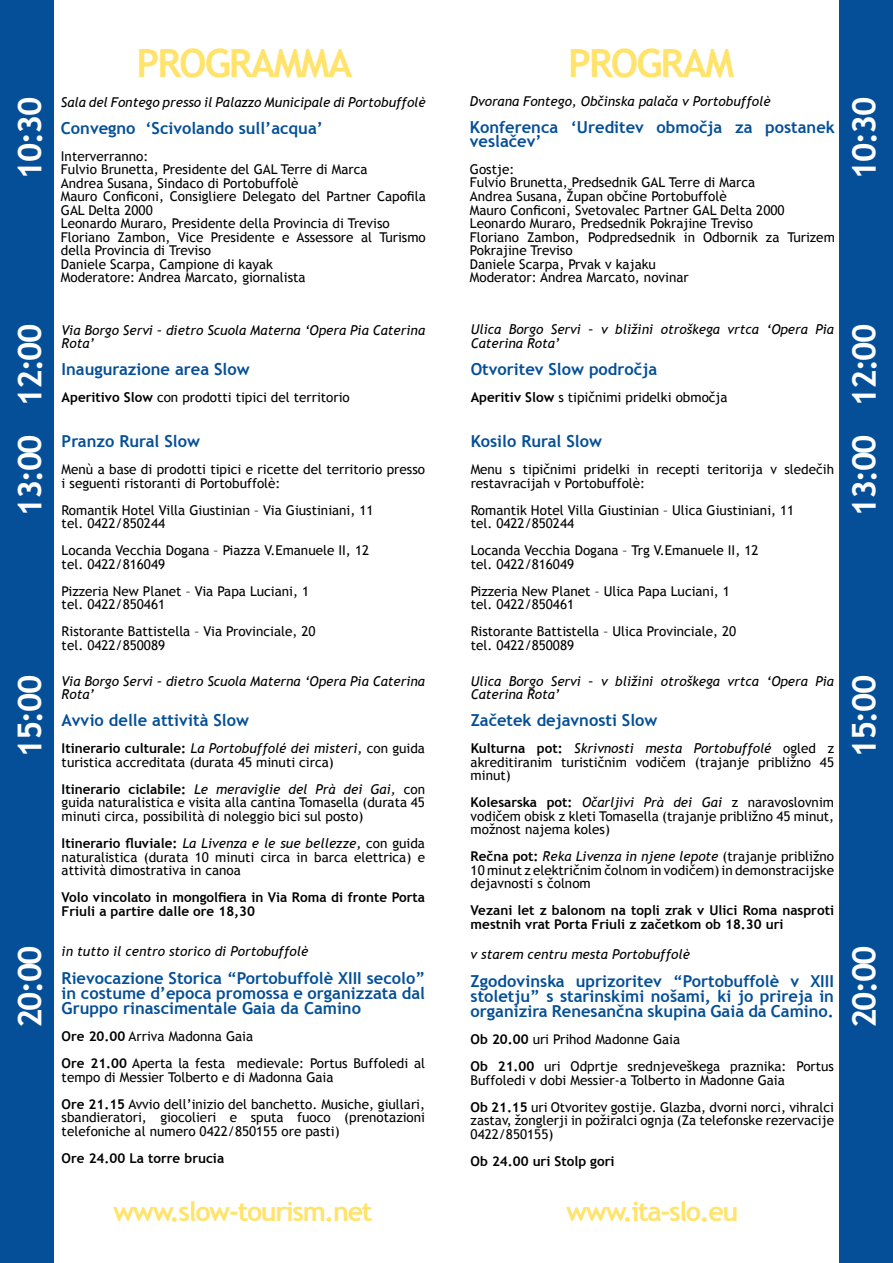
<style>
.page{position:relative;width:893px;height:1263px;background:#fff}
.page>*{position:absolute;margin:0;border:0;box-sizing:border-box;transform-origin:0 0}
.t1{font:700 39px "Trebuchet MS";letter-spacing:-.05em;color:#ffe36b}
.t2{font:700 33px "Trebuchet MS";letter-spacing:-.05em;color:#fff}
.t3{font:700 27px "Trebuchet MS";letter-spacing:-.05em;color:#ffe36b}
.t4{font:700 16.5px/15px "Trebuchet MS";color:#044f97;text-align:justify}
.t5{font:13.5px/13.5px "Trebuchet MS";color:#000}
.t6{font:italic 13.5px/13.5px "Trebuchet MS";color:#000}
.t7{font:700 13.5px/13.5px "Trebuchet MS";color:#000}
.s1{font-weight:700}
.s2{font-style:italic}
</style>
<div class="page">
<div style="left:0;top:0;width:53px;height:1263px;background:#044f97"></div>
<div style="left:840px;top:0;width:53px;height:1263px;background:#044f97"></div>
<h2 class="t2" style="left:9px;top:180px;width:84px;rotate:-90deg">10:30</h2>
<h2 class="t2" style="left:9px;top:406px;width:84px;rotate:-90deg">12:00</h2>
<h2 class="t2" style="left:9px;top:517px;width:84px;rotate:-90deg">13:00</h2>
<h2 class="t2" style="left:9px;top:758px;width:84px;rotate:-90deg">15:00</h2>
<h2 class="t2" style="left:9px;top:1028px;width:84px;rotate:-90deg">20:00</h2>
<h1 class="t1" style="left:136px;top:38px;width:218px">PROGRAMMA</h1>
<h1 class="t1" style="left:568px;top:38px;width:168px">PROGRAM</h1>
<p class="t6" style="left:61px;top:95px;width:366px">Sala del Fontego presso il Palazzo Municipale di Portobuffolè</p>
<p class="t4" style="left:61px;top:120px;width:263px">Convegno ‘Scivolando sull’acqua’</p>
<p class="t5" style="left:61px;top:149px;width:366px">Interverranno:<br>Fulvio Brunetta, Presidente del GAL Terre di Marca<br>Andrea Susana, Sindaco di Portobuffolè<br>Mauro Conficoni, Consigliere Delegato del Partner Capofila GAL Delta 2000<br>Leonardo Muraro, Presidente della Provincia di Treviso Floriano Zambon, Vice Presidente e Assessore al Turismo della Provincia di Treviso<br>Daniele Scarpa, Campione di kayak<br>Moderatore: Andrea Marcato, giornalista</p>
<p class="t6" style="left:62px;top:323px;width:365px">Via Borgo Servi – dietro Scuola Materna ‘Opera Pia Caterina<br>Rota’</p>
<p class="t4" style="left:62px;top:362px;width:190px">Inaugurazione area Slow</p>
<p class="t5" style="left:62px;top:391px;width:290px"><span class="s1">Aperitivo Slow</span> con prodotti tipici del territorio</p>
<p class="t4" style="left:62px;top:434px;width:140px">Pranzo Rural Slow</p>
<p class="t5" style="left:62px;top:463px;width:365px">Menù a base di prodotti tipici e ricette del territorio presso i seguenti ristoranti di Portobuffolè:</p>
<p class="t5" style="left:62px;top:503px;width:313px">Romantik Hotel Villa Giustinian – Via Giustiniani, 11 tel. 0422/850244</p>
<p class="t5" style="left:62px;top:544px;width:309px">Locanda Vecchia Dogana – Piazza V.Emanuele II, 12 tel. 0422/816049</p>
<p class="t5" style="left:62px;top:584px;width:249px">Pizzeria New Planet – Via Papa Luciani, 1 tel. 0422/850461</p>
<p class="t5" style="left:62px;top:625px;width:255px">Ristorante Battistella – Via Provinciale, 20 tel. 0422/850089</p>
<p class="t6" style="left:62px;top:674px;width:365px">Via Borgo Servi – dietro Scuola Materna ‘Opera Pia Caterina<br>Rota’</p>
<p class="t4" style="left:62px;top:713px;width:189px">Avvio delle attività Slow</p>
<p class="t5" style="left:62px;top:742px;width:365px"><span class="s1">Itinerario culturale:</span> <span class="s2">La Portobuffolé dei misteri,</span> con guida turistica accreditata (durata 45 minuti circa)</p>
<p class="t5" style="left:62px;top:783px;width:365px;text-align:justify"><span class="s1">Itinerario ciclabile:</span> <span class="s2">Le meraviglie del Prà dei Gai,</span> con guida naturalistica e visita alla cantina Tomasella (durata 45 minuti circa, possibilità di noleggio bici sul posto)</p>
<p class="t5" style="left:62px;top:837px;width:365px;text-align:justify"><span class="s1">Itinerario fluviale:</span> <span class="s2">La Livenza e le sue bellezze,</span> con guida naturalistica (durata 10 minuti circa in barca elettrica) e attività dimostrativa in canoa</p>
<p class="t7" style="left:62px;top:890px;width:365px">Volo vincolato in mongolfiera in Via Roma di fronte Porta<br>Friuli a partire dalle ore 18,30</p>
<p class="t6" style="left:62px;top:944px;width:248px">in tutto il centro storico di Portobuffolè</p>
<p class="t4" style="left:62px;top:971px;width:365px">Rievocazione Storica “Portobuffolè XIII secolo” in costume d’epoca promossa e organizzata dal Gruppo rinascimentale Gaia da Camino</p>
<p class="t5" style="left:62px;top:1023px;width:365px;line-height:27px"><span class="s1">Ore 20.00</span> Arriva Madonna Gaia<br><span class="s1">Ore 21.00</span> Aperta la festa medievale: Portus Buffoledi al</p>
<p class="t5" style="left:62px;top:1064px;width:365px;line-height:27px">tempo di Messier Tolberto e di Madonna Gaia<br><span class="s1">Ore 21.15</span> Avvio dell’inizio del banchetto. Musiche, giullari,</p>
<p class="t5" style="left:62px;top:1111px;width:365px">sbandieratori, giocolieri e sputa fuoco (prenotazioni telefoniche al numero 0422/850155 ore pasti)</p>
<p class="t7" style="left:62px;top:1151px;width:164px">Ore 24.00 La torre brucia</p>
<p class="t6" style="left:470px;top:95px;width:302px">Dvorana Fontego, Občinska palača v Portobuffolè</p>
<p class="t4" style="left:470px;top:121px;width:366px;line-height:13.5px">Konferenca ‘Ureditev območja za postanek veslačev’</p>
<p class="t5" style="left:470px;top:163px;width:366px">Gostje:<br>Fulvio Brunetta, Predsednik GAL Terre di Marca<br>Andrea Susana, Župan občine Portobuffolè<br>Mauro Conficoni, Svetovalec Partner GAL Delta 2000<br>Leonardo Muraro, Predsednik Pokrajine Treviso<br>Floriano Zambon, Podpredsednik in Odbornik za Turizem Pokrajine Treviso<br>Daniele Scarpa, Prvak v kajaku<br>Moderator: Andrea Marcato, novinar</p>
<p class="t6" style="left:471px;top:323px;width:365px">Ulica Borgo Servi – v bližini otroškega vrtca ‘Opera Pia<br>Caterina Rota’</p>
<p class="t4" style="left:471px;top:361px;width:188px">Otvoritev Slow področja</p>
<p class="t5" style="left:471px;top:390px;width:258px"><span class="s1">Aperitiv Slow</span> s tipičnimi pridelki območja</p>
<p class="t4" style="left:471px;top:434px;width:133px">Kosilo Rural Slow</p>
<p class="t5" style="left:471px;top:463px;width:365px">Menu s tipičnimi pridelki in recepti teritorija v sledečih restavracijah v Portobuffolè:</p>
<p class="t5" style="left:471px;top:503px;width:325px">Romantik Hotel Villa Giustinian – Ulica Giustiniani, 11 tel. 0422/850244</p>
<p class="t5" style="left:471px;top:544px;width:289px">Locanda Vecchia Dogana – Trg V.Emanuele II, 12 tel. 0422/816049</p>
<p class="t5" style="left:471px;top:584px;width:261px">Pizzeria New Planet – Ulica Papa Luciani, 1 tel. 0422/850461</p>
<p class="t5" style="left:471px;top:625px;width:267px">Ristorante Battistella – Ulica Provinciale, 20 tel. 0422/850089</p>
<p class="t6" style="left:471px;top:674px;width:365px">Ulica Borgo Servi – v bližini otroškega vrtca ‘Opera Pia<br>Caterina Rota’</p>
<p class="t4" style="left:471px;top:713px;width:188px">Začetek dejavnosti Slow</p>
<p class="t5" style="left:471px;top:742px;width:365px;text-align:justify"><span class="s1">Kulturna pot:</span> <span class="s2">Skrivnosti mesta Portobuffolé</span> ogled z akreditiranim turističnim vodičem (trajanje približno 45 minut)</p>
<p class="t5" style="left:471px;top:796px;width:365px;text-align:justify"><span class="s1">Kolesarska pot:</span> <span class="s2">Očarljivi Prà dei Gai</span> z naravoslovnim vodičem obisk z kleti Tomasella (trajanje približno 45 minut, možnost najema koles)</p>
<p class="t5" style="left:471px;top:850px;width:365px;text-align:justify"><span class="s1">Rečna pot:</span> <span class="s2">Reka Livenza in njene lepote</span> (trajanje približno 10 minut z električnim čolnom in vodičem) in demonstracijske dejavnosti s čolnom</p>
<p class="t7" style="left:471px;top:904px;width:365px">Vezani let z balonom na topli zrak v Ulici Roma nasproti mestnih vrat Porta Friuli z začetkom ob 18.30 uri</p>
<p class="t6" style="left:471px;top:947px;width:221px">v starem centru mesta Portobuffolè</p>
<p class="t4" style="left:471px;top:974px;width:365px">Zgodovinska uprizoritev “Portobuffolè v XIII stoletju” s starinskimi nošami, ki jo prireja in organizira Renesančna skupina Gaia da Camino.</p>
<p class="t5" style="left:471px;top:1026px;width:365px;line-height:27px"><span class="s1">Ob 20.00</span> uri Prihod Madonne Gaia<br><span class="s1">Ob 21.00</span> uri Odprtje srednjeveškega praznika: Portus</p>
<p class="t5" style="left:471px;top:1067px;width:365px;line-height:27px">Buffoledi v dobi Messier-a Tolberto in Madonne Gaia<br><span class="s1">Ob 21.15</span> uri Otvoritev gostije. Glazba, dvorni norci, vihralci</p>
<p class="t5" style="left:471px;top:1114px;width:365px">zastav, žonglerji in požiralci ognja (Za telefonske rezervacije<br>0422/850155)</p>
<p class="t7" style="left:471px;top:1154px;width:145px">Ob 24.00 uri Stolp gori</p>
<h3 class="t3" style="left:113px;top:1195px;width:261px">www.slow-tourism.net</h3>
<h3 class="t3" style="left:566px;top:1195px;width:174px">www.ita-slo.eu</h3>
<h2 class="t2" style="left:843px;top:180px;width:84px;rotate:-90deg">10:30</h2>
<h2 class="t2" style="left:843px;top:406px;width:84px;rotate:-90deg">12:00</h2>
<h2 class="t2" style="left:843px;top:517px;width:84px;rotate:-90deg">13:00</h2>
<h2 class="t2" style="left:843px;top:758px;width:84px;rotate:-90deg">15:00</h2>
<h2 class="t2" style="left:843px;top:1028px;width:84px;rotate:-90deg">20:00</h2>
</div>
